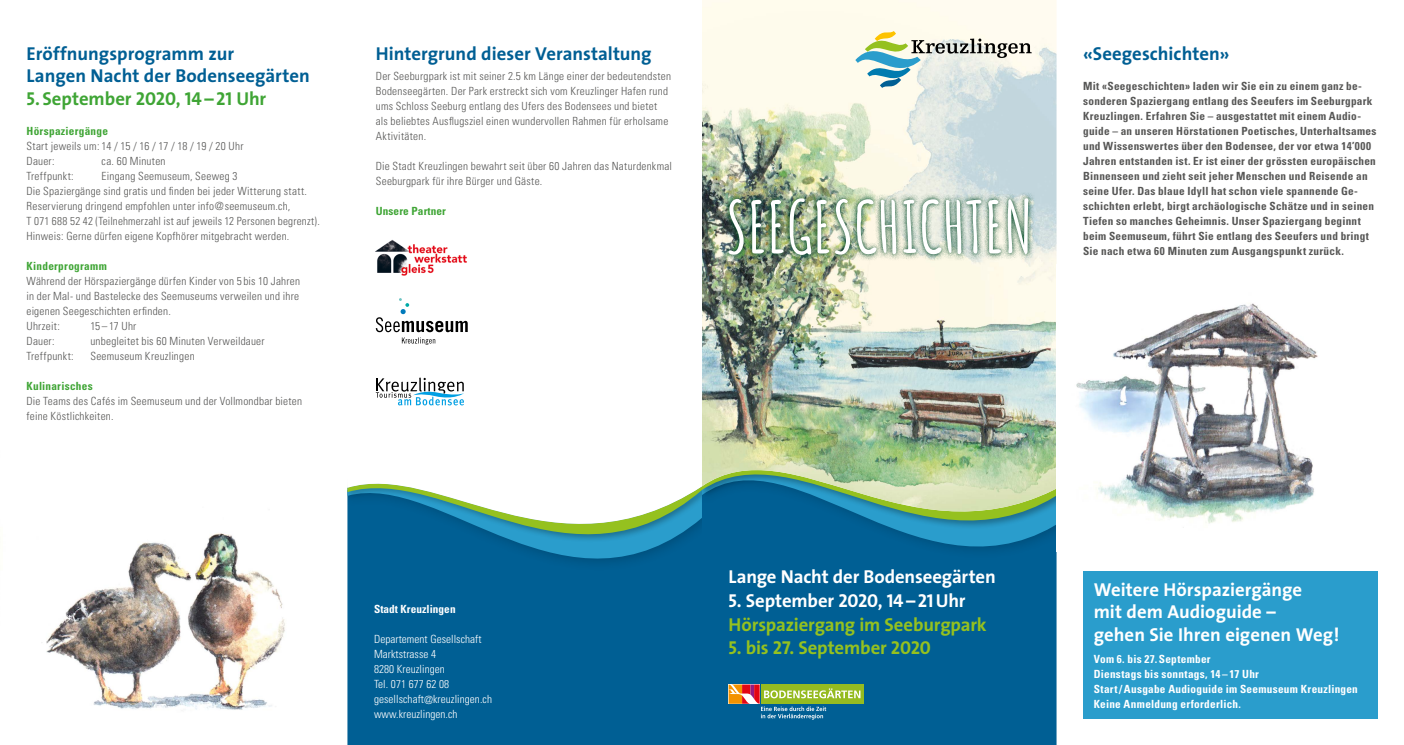
<style>
.page{position:relative;width:1404px;height:745px;background:#fff}
.page>*{position:absolute;margin:0;border:0;box-sizing:border-box;transform-origin:0 0}
.t1{font:700 18.75px/22.5px "The Sans";color:#005f94}
.t2{font:700 18.75px/22.5px "The Sans";color:#fff}
.t3{font:700 18.75px "The Sans";letter-spacing:-.01em;color:#95c11f}
.t4{font:18.75px "The Sans Bold Caps";letter-spacing:-.015em;color:#fff}
.t5{font:700 18.75px "The Sans";color:#3fa535}
.t6{font:300 condensed 11.25px/15px "Univers";letter-spacing:.02em;color:#575756}
.t7{font:700 condensed 11.25px/15px "Univers";letter-spacing:.025em;color:#575756}
.t8{font:700 condensed 11.25px/15px "Univers";letter-spacing:.02em;color:#fff}
.t9{font:300 condensed 11.25px/15px "Univers";letter-spacing:.005em;color:#fff}
.t10{font:700 condensed 11.25px "Univers";letter-spacing:.02em;color:#3fa535}
.s1{font-family:"The Sans Bold Caps";font-weight:400}
.s2{font-family:"The Sans";font-weight:700}
</style>
<div class="page">
<img style="left:41px;top:533px;width:244px;height:177px">
<div style="left:347px;top:630px;width:355px;height:114px;background:#005f94"></div>
<div style="left:347px;top:601px;width:355px;height:29px;background:#005f94"></div>
<div style="left:347px;top:581px;width:355px;height:20px;background:#005f94"></div>
<svg style="left:347px;top:321px;width:355px;height:260px"></svg>
<div style="left:702px;top:614px;width:354px;height:130px;background:#005f94"></div>
<div style="left:702px;top:584px;width:354px;height:30px;background:#005f94"></div>
<div style="left:702px;top:570px;width:354px;height:14px;background:#005f94"></div>
<svg style="left:702px;top:512px;width:354px;height:58px;background:#0c6d99"></svg>
<img style="left:702px;top:0;width:354px;height:512px">
<img style="left:1076px;top:303px;width:242px;height:221px">
<svg style="left:860px;top:684px;width:3px;height:19px"></svg>
<svg style="left:728px;top:684px;width:132px;height:35px;background:#74976f"></svg>
<svg style="left:855px;top:31px;width:176px;height:57px;background:#cbd8ce"></svg>
<img style="left:722px;top:192px;width:312px;height:69px">
<img style="left:728px;top:198px;width:300px;height:57px">
<svg style="left:376px;top:298px;width:91px;height:46px"></svg>
<img style="left:375px;top:239px;width:92px;height:37px">
<svg style="left:376px;top:377px;width:88px;height:28px"></svg>
<div style="left:1082px;top:571px;width:295px;height:147px;background:#2a9dcc"></div>
<h1 class="t1" style="left:27px;top:42px;width:285px">Eröffnungsprogramm zur<br>Langen Nacht der Bodenseegärten</h1>
<h1 class="t5" style="left:27px;top:83px;width:241px"><span class="s1">5</span>. September <span class="s1">2020, 14– 21</span> Uhr</h1>
<p class="t10" style="left:27px;top:124px;width:83px">Hörspaziergänge</p>
<p class="t6" style="left:27px;top:138px;width:218px">Start jeweils um: 14 / 15 / 16 / 17 / 18 / 19 / 20 Uhr<br>Dauer:</p>
<p class="t6" style="left:102px;top:153px;width:65px">ca. 60 Minuten</p>
<p class="t6" style="left:27px;top:168px;width:295px;text-indent:75px">Eingang Seemuseum, Seeweg 3<br>Die Spaziergänge sind gratis und finden bei jeder Witterung statt.<br>Reservierung dringend empfohlen unter info@seemuseum.ch,<br>T 071 688 52 42 (Teilnehmerzahl ist auf jeweils 12 Personen begrenzt).<br>Hinweis: Gerne dürfen eigene Kopfhörer mitgebracht werden.</p>
<p class="t10" style="left:27px;top:259px;width:82px">Kinderprogramm</p>
<p class="t6" style="left:27px;top:273px;width:275px">Während der Hörspaziergänge dürfen Kinder von 5 bis 10 Jahren in der Mal- und Bastelecke des Seemuseums verweilen und ihre eigenen Seegeschichten erfinden.<br>Uhrzeit:</p>
<p class="t6" style="left:27px;top:168px;width:49px">Treffpunkt:</p>
<p class="t6" style="left:90px;top:318px;width:47px">15 – 17 Uhr</p>
<p class="t6" style="left:27px;top:333px;width:30px">Dauer:</p>
<p class="t6" style="left:90px;top:333px;width:176px">unbegleitet bis 60 Minuten Verweildauer</p>
<p class="t6" style="left:27px;top:348px;width:49px">Treffpunkt:</p>
<p class="t6" style="left:90px;top:348px;width:106px">Seemuseum Kreuzlingen</p>
<p class="t10" style="left:27px;top:379px;width:68px">Kulinarisches</p>
<p class="t6" style="left:27px;top:393px;width:277px">Die Teams des Cafés im Seemuseum und der Vollmondbar bieten feine Köstlichkeiten.</p>
<h1 class="t1" style="left:376px;top:42px;width:277px">Hintergrund dieser Veranstaltung</h1>
<p class="t6" style="left:376px;top:69px;width:297px">Der Seeburgpark ist mit seiner 2.5 km Länge einer der bedeutendsten Bodenseegärten. Der Park erstreckt sich vom Kreuzlinger Hafen rund ums Schloss Seeburg entlang des Ufers des Bodensees und bietet als beliebtes Ausflugsziel einen wundervollen Rahmen für erholsame Aktivitäten.</p>
<p class="t6" style="left:376px;top:159px;width:298px">Die Stadt Kreuzlingen bewahrt seit über 60 Jahren das Naturdenkmal<br>Seeburgpark für ihre Bürger und Gäste.</p>
<p class="t10" style="left:376px;top:204px;width:72px">Unsere Partner</p>
<p class="t8" style="left:374px;top:601px;width:83px">Stadt Kreuzlingen</p>
<p class="t9" style="left:374px;top:631px;width:119px">Departement Gesellschaft<br>Marktstrasse 4<br>8280 Kreuzlingen<br>Tel. 071 677 62 08 gesellschaft@kreuzlingen.ch www.kreuzlingen.ch</p>
<h1 class="t2" style="left:728px;top:564px;width:269px">Lange Nacht der Bodenseegärten</h1>
<h1 class="t4" style="left:728px;top:584px;width:238px">5. <span class="s2">September</span> 2020, 14– 21<span class="s2">Uhr</span></h1>
<h1 class="t3" style="left:728px;top:608px;width:259px">Hörspaziergang im Seeburgpark</h1>
<h1 class="t3" style="left:728px;top:632px;width:204px"><span class="s1">5.</span> bis <span class="s1">27.</span> September <span class="s1">2020</span></h1>
<h1 class="t1" style="left:1082px;top:42px;width:148px">«Seegeschichten»</h1>
<p class="t7" style="left:1082px;top:78px;width:295px">Mit «Seegeschichten» laden wir Sie ein zu einem ganz be&shy;sonderen Spaziergang entlang des Seeufers im Seeburgpark Kreuzlingen. Erfahren Sie – ausgestattet mit einem Audio&shy;guide – an unseren Hörstationen Poetisches, Unterhaltsames und Wissenswertes über den Bodensee, der vor etwa 14’000<br>Jahren entstanden ist. Er ist einer der grössten europäischen Binnenseen und zieht seit jeher Menschen und Reisende an seine Ufer. Das blaue Idyll hat schon viele spannende Ge&shy;schichten erlebt, birgt archäologische Schätze und in seinen Tiefen so manches Geheimnis. Unser Spaziergang beginnt beim Seemuseum, führt Sie entlang des Seeufers und bringt Sie nach etwa 60 Minuten zum Ausgangspunkt zurück.</p>
<h1 class="t2" style="left:1093px;top:577px;width:247px">Weitere Hörspaziergänge<br>mit dem Audioguide –<br>gehen Sie Ihren eigenen Weg!</h1>
<p class="t8" style="left:1093px;top:650px;width:266px">Vom 6. bis 27. September<br>Dienstags bis sonntags, 14 – 17 Uhr<br>Start /Ausgabe Audioguide im Seemuseum Kreuzlingen Keine Anmeldung erforderlich.</p>
</div>
